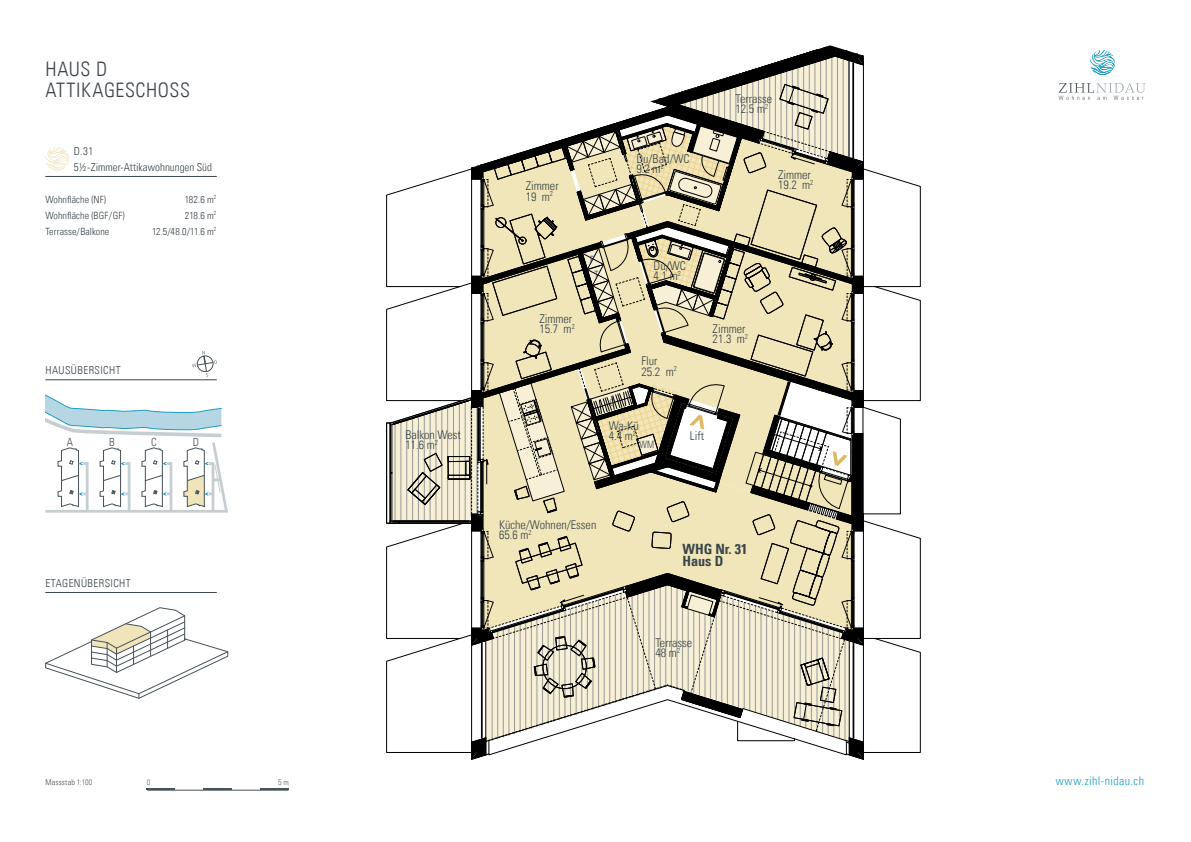
<style>
.page{position:relative;width:1191px;height:842px;background:#fff}
.page>*{position:absolute;margin:0;border:0;box-sizing:border-box;transform-origin:0 0}
.t1{font:300 condensed 20px/21px "Univers LT";letter-spacing:.03em;color:#3d464c}
.t2{font:700 condensed 14.1px/12.1px "Univers LT";color:#39454a}
.t3{font:300 condensed 12.1px/10.1px "Univers LT";color:#39454a}
.t4{font:300 condensed 12px "Univers LT";letter-spacing:.03em;color:#209dc1}
.t5{font:300 condensed 11.2px "Univers LT";color:#485258}
.t6{font:300 condensed 11px/16px "Univers LT";color:#3d464c}
.t7{font:300 condensed 11px "Univers LT";letter-spacing:.03em;color:#3d464c}
.t8{font:300 condensed 10.1px "Univers LT";color:#39454a;scale:.9 1}
.t9{font:300 condensed 10px "Univers LT";letter-spacing:.005em;color:#3d464c}
.t10{font:300 condensed 8px "Univers LT";letter-spacing:.02em;color:#485258}
.t11{font:300 condensed 8px "Univers LT";color:#5b656c}
.s1{color:#5b656c}
</style>
<div class="page">
<hr style="left:147px;top:790px;width:141px;height:1px;background:#485258">
<hr style="left:147px;top:788px;width:28px;height:2px;background:#485258">
<hr style="left:203px;top:788px;width:29px;height:2px;background:#485258">
<hr style="left:260px;top:788px;width:28px;height:2px;background:#485258">
<svg style="left:192px;top:351px;width:25px;height:26px"></svg>
<hr style="left:45px;top:379px;width:172px;height:1px;background:#3d464c">
<hr style="left:45px;top:592px;width:172px;height:1px;background:#3d464c">
<svg style="left:1058px;top:83px;width:87px;height:17px"></svg>
<svg style="left:1090px;top:50px;width:25px;height:25px"></svg>
<svg style="left:386px;top:45px;width:534px;height:715px"></svg>
<hr style="left:45px;top:176px;width:172px;height:1px;background:#3d464c">
<svg style="left:45px;top:147px;width:24px;height:24px"></svg>
<svg style="left:45px;top:607px;width:183px;height:92px"></svg>
<svg style="left:45px;top:395px;width:183px;height:118px"></svg>
<h1 class="t1" style="left:45px;top:58px;width:146px">HAUS D<br>ATTIKAGESCHOSS</h1>
<p class="t6" style="left:74px;top:143px;width:140px">D.31<br>5½-Zimmer-Attikawohnungen Süd</p>
<p class="t9" style="left:45px;top:193px;width:62px">Wohnfläche (NF)</p>
<p class="t9" style="left:185px;top:193px;width:33px">182.6 m<sup>2</sup></p>
<p class="t9" style="left:45px;top:209px;width:81px">Wohnfläche (BGF/GF)</p>
<p class="t9" style="left:185px;top:209px;width:33px">218.6 m<sup>2</sup></p>
<p class="t9" style="left:45px;top:225px;width:66px">Terrasse/Balkone</p>
<p class="t9" style="left:152px;top:225px;width:66px">12.5/48.0/11.6 m<sup>2</sup></p>
<p class="t7" style="left:45px;top:363px;width:77px">HAUSÜBERSICHT</p>
<p class="t5" style="left:67px;top:435px;width:8px">A</p>
<p class="t5" style="left:109px;top:435px;width:7px">B</p>
<p class="t5" style="left:151px;top:435px;width:7px">C</p>
<p class="t5" style="left:193px;top:435px;width:8px">D</p>
<p class="t7" style="left:45px;top:576px;width:87px">ETAGENÜBERSICHT</p>
<p class="t10" style="left:45px;top:778px;width:49px">Massstab <span class="s1">1:100</span></p>
<p class="t11" style="left:147px;top:778px;width:5px">0</p>
<p class="t11" style="left:278px;top:778px;width:12px">5 m</p>
<p class="t3" style="left:405px;top:429px;width:57px">Balkon West<br>11.6 m<sup>2</sup></p>
<p class="t3" style="left:526px;top:181px;width:34px">Zimmer<br>19 m<sup>2</sup></p>
<p class="t3" style="left:636px;top:154px;width:55px">Du/Bad/WC<br>9.2 m<sup>2</sup></p>
<p class="t3" style="left:735px;top:94px;width:38px">Terrasse<br>12.5 m<sup>2</sup></p>
<p class="t3" style="left:778px;top:170px;width:37px">Zimmer<br>19.2 m<sup>2</sup></p>
<p class="t3" style="left:539px;top:313px;width:37px">Zimmer<br>15.7 m<sup>2</sup></p>
<p class="t8" style="left:590px;top:253px;width:6px">P</p>
<p class="t8" style="left:594px;top:268px;width:6px">T</p>
<p class="t3" style="left:653px;top:260px;width:34px">Du/WC<br>4.1 m<sup>2</sup></p>
<p class="t8" style="left:610px;top:396px;width:7px">G</p>
<p class="t3" style="left:641px;top:356px;width:37px">Flur<br>25.2 m<sup>2</sup></p>
<p class="t3" style="left:608px;top:421px;width:32px">Wa-Kü<br>4.4 m<sup>2</sup></p>
<p class="t8" style="left:639px;top:439px;width:18px">WM</p>
<p class="t3" style="left:712px;top:324px;width:37px">Zimmer<br>21.3 m<sup>2</sup></p>
<p class="t3" style="left:690px;top:431px;width:16px">Lift</p>
<p class="t3" style="left:499px;top:520px;width:99px">Küche/Wohnen/Essen<br>65.6 m<sup>2</sup></p>
<p class="t2" style="left:682px;top:543px;width:66px">WHG Nr. 31<br>Haus D</p>
<p class="t3" style="left:655px;top:638px;width:38px">Terrasse<br>48 m<sup>2</sup></p>
<p class="t4" style="left:1055px;top:774px;width:90px">www.zihl-nidau.ch</p>
</div>
